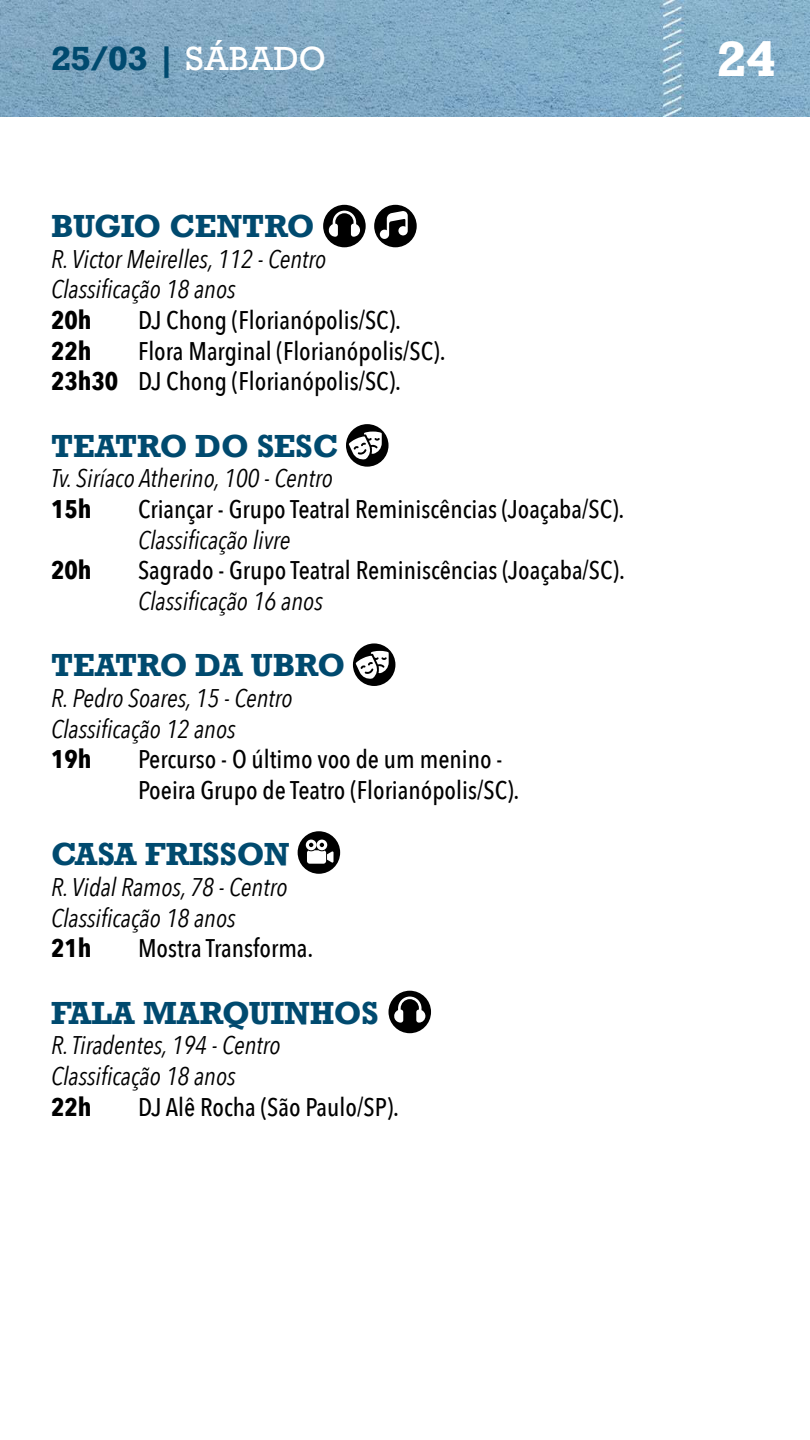
<style>
.page{position:relative;width:810px;height:1440px;background:#fff}
.page>*{position:absolute;margin:0;border:0;box-sizing:border-box;transform-origin:0 0}
.t1{font:700 46.5px "Rockwell";color:#fff}
.t2{font:700 31.5px "Rockwell";color:#004a6f}
.t3{font:700 30px "Rockwell";color:#004a6f}
.t4{font:700 30px "Rockwell";letter-spacing:-.02em;color:#004a6f}
.t5{font:500 25.5px/30.6px "Avenir Next Condensed";color:#000}
.t6{font:italic 25.5px/30.6px "Avenir Next Condensed";color:#000}
.t7{font:700 25.5px "Avenir Next Condensed";color:#000}
.s1{font-weight:400;color:#fff}
.s2{font-weight:700}
</style>
<div class="page">
<img style="left:0;top:0;width:810px;height:117px">
<svg style="left:346px;top:424px;width:43px;height:43px"></svg>
<svg style="left:349px;top:432px;width:33px;height:28px"></svg>
<div style="left:353px;top:643px;width:42px;height:43px;background:#000;border-radius:50%"></div>
<svg style="left:356px;top:651px;width:33px;height:29px"></svg>
<div style="left:374px;top:205px;width:43px;height:42px;background:#000;border-radius:50%"></div>
<svg style="left:380px;top:211px;width:28px;height:28px"></svg>
<div style="left:389px;top:991px;width:42px;height:42px;background:#000;border-radius:50%"></div>
<svg style="left:393px;top:997px;width:32px;height:26px"></svg>
<div style="left:323px;top:205px;width:43px;height:42px;background:#000;border-radius:50%"></div>
<svg style="left:328px;top:211px;width:32px;height:26px"></svg>
<div style="left:298px;top:831px;width:42px;height:43px;background:#000;border-radius:50%"></div>
<svg style="left:306px;top:840px;width:28px;height:24px"></svg>
<p class="t2" style="left:51px;top:39px;width:276px">25/03 | <span class="s1">SÁBADO</span></p>
<p class="t4" style="left:51px;top:207px;width:265px">BUGIO CENTRO</p>
<p class="t6" style="left:51px;top:244px;width:277px">R. Victor Meirelles, 112 - Centro<br>Classificação 18 anos</p>
<p class="t7" style="left:51px;top:305px;width:42px">20h</p>
<p class="t5" style="left:138px;top:305px;width:265px">DJ Chong (Florianópolis/SC).</p>
<p class="t7" style="left:51px;top:335px;width:42px">22h</p>
<p class="t5" style="left:51px;top:335px;width:396px;text-indent:87px">Flora Marginal (Florianópolis/SC).<br><span class="s2">23h30</span> DJ Chong (Florianópolis/SC).</p>
<p class="t3" style="left:51px;top:427px;width:289px">TEATRO DO SESC</p>
<p class="t6" style="left:51px;top:463px;width:283px">Tv. Siríaco Atherino, 100 - Centro</p>
<p class="t7" style="left:51px;top:494px;width:42px">15h</p>
<p class="t5" style="left:138px;top:494px;width:488px">Criançar - Grupo Teatral Reminiscências (Joaçaba/SC).</p>
<p class="t6" style="left:138px;top:524px;width:154px">Classificação livre</p>
<p class="t7" style="left:51px;top:555px;width:42px">20h</p>
<p class="t5" style="left:138px;top:555px;width:488px">Sagrado - Grupo Teatral Reminiscências (Joaçaba/SC).</p>
<p class="t6" style="left:138px;top:586px;width:186px">Classificação 16 anos</p>
<p class="t4" style="left:51px;top:646px;width:296px">TEATRO DA UBRO</p>
<p class="t6" style="left:51px;top:683px;width:243px">R. Pedro Soares, 15 - Centro<br>Classificação 12 anos</p>
<p class="t7" style="left:51px;top:744px;width:42px">19h</p>
<p class="t5" style="left:138px;top:744px;width:383px">Percurso - O último voo de um menino -<br>Poeira Grupo de Teatro (Florianópolis/SC).</p>
<p class="t3" style="left:51px;top:835px;width:240px">CASA FRISSON</p>
<p class="t6" style="left:51px;top:872px;width:238px">R. Vidal Ramos, 78 - Centro<br>Classificação 18 anos</p>
<p class="t7" style="left:51px;top:933px;width:42px">21h</p>
<p class="t5" style="left:138px;top:933px;width:177px">Mostra Transforma.</p>
<p class="t3" style="left:51px;top:994px;width:329px">FALA MARQUINHOS</p>
<p class="t6" style="left:51px;top:1030px;width:231px">R. Tiradentes, 194 - Centro<br>Classificação 18 anos</p>
<p class="t7" style="left:51px;top:1091px;width:42px">22h</p>
<p class="t5" style="left:138px;top:1091px;width:263px">DJ Alê Rocha (São Paulo/SP).</p>
<h1 class="t1" style="left:717px;top:29px;width:60px">24</h1>
</div>
